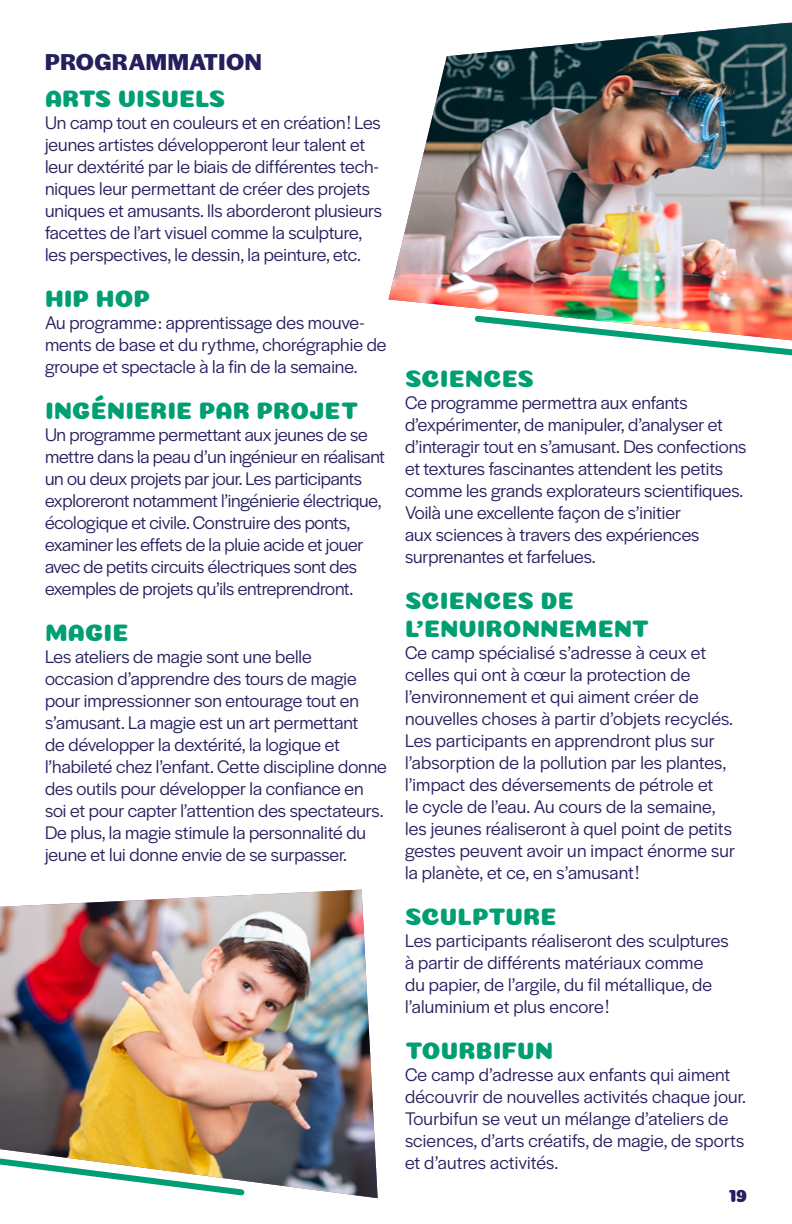
<style>
.page{position:relative;width:792px;height:1224px;background:#fff}
.page>*{position:absolute;margin:0;border:0;box-sizing:border-box;transform-origin:0 0}
.t1{font:24px/28px "Coiny";color:#009e73}
.t2{font:700 24px "Halyard Display";letter-spacing:.025em;color:#24205d}
.t3{font:19px/22px "Halyard Display";color:#24205d}
.t4{font:18px "Coiny";color:#24205d}
</style>
<div class="page">
<img style="left:389px;top:23px;width:403px;height:289px">
<svg style="left:474px;top:312px;width:318px;height:44px"></svg>
<img style="left:0;top:890px;width:378px;height:308px">
<svg style="left:0;top:1106px;width:248px;height:92px"></svg>
<p class="t2" style="left:45px;top:45px;width:218px">PROGRAMMATION</p>
<p class="t1" style="left:45px;top:85px;width:182px">ARTS VISUELS</p>
<p class="t3" style="left:45px;top:110px;width:339px">Un camp tout en couleurs et en création ! Les jeunes artistes développeront leur talent et leur dextérité par le biais de différentes tech&shy;niques leur permettant de créer des projets uniques et amusants. Ils aborderont plusieurs facettes de l’art visuel comme la sculpture, les perspectives, le dessin, la peinture, etc.</p>
<p class="t1" style="left:45px;top:285px;width:107px">HIP HOP</p>
<p class="t3" style="left:45px;top:310px;width:343px">Au programme : apprentissage des mouve&shy;ments de base et du rythme, chorégraphie de groupe et spectacle à la fin de la semaine.</p>
<p class="t1" style="left:45px;top:397px;width:315px">INGÉNIERIE PAR PROJET</p>
<p class="t3" style="left:45px;top:422px;width:342px">Un programme permettant aux jeunes de se mettre dans la peau d’un ingénieur en réalisant un ou deux projets par jour. Les participants exploreront notamment l’ingénierie électrique, écologique et civile. Construire des ponts, examiner les effets de la pluie acide et jouer avec de petits circuits électriques sont des exemples de projets qu’ils entreprendront.</p>
<p class="t1" style="left:45px;top:619px;width:85px">MAGIE</p>
<p class="t3" style="left:45px;top:644px;width:343px">Les ateliers de magie sont une belle<br>occasion d’apprendre des tours de magie pour impressionner son entourage tout en s’amusant. La magie est un art permettant<br>de développer la dextérité, la logique et l’habileté chez l’enfant. Cette discipline donne des outils pour développer la confiance en soi et pour capter l’attention des spectateurs.<br>De plus, la magie stimule la personnalité du jeune et lui donne envie de se surpasser.</p>
<p class="t1" style="left:405px;top:365px;width:131px">SCIENCES</p>
<p class="t3" style="left:405px;top:390px;width:343px">Ce programme permettra aux enfants d’expérimenter, de manipuler, d’analyser et d’interagir tout en s’amusant. Des confections et textures fascinantes attendent les petits comme les grands explorateurs scientifiques.<br>Voilà une excellente façon de s’initier<br>aux sciences à travers des expériences surprenantes et farfelues.</p>
<p class="t1" style="left:405px;top:587px;width:246px">SCIENCES DE<br>L’ENVIRONNEMENT</p>
<p class="t3" style="left:405px;top:640px;width:332px">Ce camp spécialisé s’adresse à ceux et celles qui ont à cœur la protection de l’environnement et qui aiment créer de nouvelles choses à partir d’objets recyclés.<br>Les participants en apprendront plus sur l’absorption de la pollution par les plantes, l’impact des déversements de pétrole et<br>le cycle de l’eau. Au cours de la semaine, les jeunes réaliseront à quel point de petits gestes peuvent avoir un impact énorme sur la planète, et ce, en s’amusant !</p>
<p class="t1" style="left:405px;top:903px;width:153px">SCULPTURE</p>
<p class="t3" style="left:405px;top:928px;width:325px">Les participants réaliseront des sculptures à partir de différents matériaux comme<br>du papier, de l’argile, du fil métallique, de l’aluminium et plus encore !</p>
<p class="t1" style="left:405px;top:1037px;width:150px">TOURBIFUN</p>
<p class="t3" style="left:405px;top:1062px;width:342px">Ce camp d’adresse aux enfants qui aiment découvrir de nouvelles activités chaque jour.<br>Tourbifun se veut un mélange d’ateliers de sciences, d’arts créatifs, de magie, de sports et d’autres activités.</p>
<p class="t4" style="left:729px;top:1185px;width:20px">19</p>
</div>
